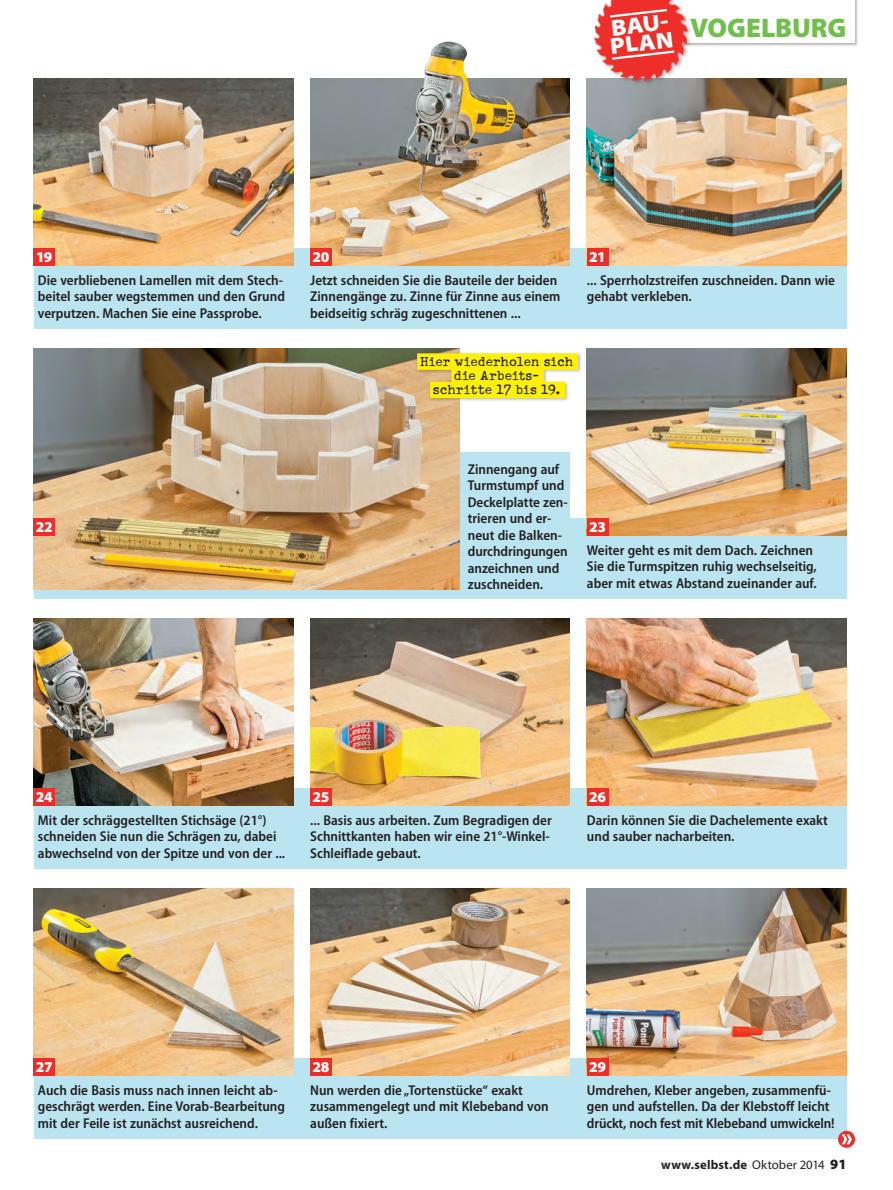
<style>
.page{position:relative;width:893px;height:1190px;background:#fff}
.page>*{position:absolute;margin:0;border:0;box-sizing:border-box;transform-origin:0 0}
.t1{font:900 27px "Myriad Pro";letter-spacing:-.005em;color:#70bf4c}
.t2{font:900 semi-expanded 22.95px/18.3px "Myriad Pro";color:#fff}
.t3{font:15px/14.1px "Schmutz Pro Cleaned";letter-spacing:.02em;color:#231f20;text-align:center}
.t4{font:900 15px "Myriad Pro";letter-spacing:-.01em;color:#fff}
.t5{font:600 semi-condensed 14.25px/16.5px "Myriad Pro";color:#231f20}
.t6{font:700 12.75px "Myriad Pro";letter-spacing:.01em;color:#231f20}
.s1{font-weight:400}
.s2{font-weight:900;font-size:14.25px}
</style>
<div class="page">
<div style="left:34px;top:518px;width:812px;height:81px;background:#bae4ef"></div>
<div style="left:444px;top:452px;width:125px;height:73px;background:#bae4ef"></div>
<img style="left:34px;top:348px;width:425px;height:241px">
<div style="left:34px;top:248px;width:812px;height:81px;background:#bae4ef"></div>
<div style="left:34px;top:1058px;width:812px;height:81px;background:#bae4ef"></div>
<div style="left:34px;top:788px;width:812px;height:81px;background:#bae4ef"></div>
<img style="left:34px;top:78px;width:259px;height:187px">
<img style="left:310px;top:78px;width:259px;height:187px">
<img style="left:423px;top:42px;width:45px;height:48px">
<img style="left:586px;top:348px;width:260px;height:187px">
<img style="left:586px;top:78px;width:260px;height:187px">
<img style="left:310px;top:888px;width:259px;height:187px">
<img style="left:586px;top:888px;width:260px;height:187px">
<img style="left:310px;top:618px;width:259px;height:187px">
<img style="left:586px;top:618px;width:260px;height:187px">
<img style="left:34px;top:888px;width:259px;height:187px">
<img style="left:34px;top:618px;width:259px;height:187px">
<svg style="left:837px;top:1131px;width:17px;height:17px"></svg>
<svg style="left:841px;top:1134px;width:10px;height:10px"></svg>
<div style="left:34px;top:518px;width:21px;height:17px;background:#ee2d28"></div>
<div style="left:34px;top:248px;width:21px;height:17px;background:#ee2d28"></div>
<div style="left:310px;top:248px;width:21px;height:17px;background:#ee2d28"></div>
<div style="left:586px;top:518px;width:22px;height:17px;background:#ee2d28"></div>
<div style="left:586px;top:248px;width:22px;height:17px;background:#ee2d28"></div>
<div style="left:310px;top:1058px;width:21px;height:17px;background:#ee2d28"></div>
<div style="left:586px;top:1058px;width:22px;height:17px;background:#ee2d28"></div>
<div style="left:310px;top:788px;width:21px;height:17px;background:#ee2d28"></div>
<div style="left:586px;top:788px;width:22px;height:17px;background:#ee2d28"></div>
<div style="left:34px;top:1058px;width:21px;height:17px;background:#ee2d28"></div>
<div style="left:34px;top:788px;width:21px;height:17px;background:#ee2d28"></div>
<div style="left:679px;top:0;width:179px;height:47px;background:#231f20;opacity:.35"></div>
<div style="left:681px;top:0;width:173px;height:43px;background:#fff"></div>
<div style="left:415px;top:352px;width:167px;height:50px;background:#231f20;opacity:.3"></div>
<div style="left:417px;top:353px;width:160px;height:17px;background:#fff101"></div>
<div style="left:451px;top:367px;width:92px;height:17px;background:#fff101"></div>
<div style="left:430px;top:382px;width:135px;height:16px;background:#fff101"></div>
<img style="left:590px;top:0;width:101px;height:86px">
<svg style="left:607px;top:8px;width:62px;height:11px"></svg>
<svg style="left:609px;top:49px;width:67px;height:12px"></svg>
<p class="t2" style="left:607px;top:19px;width:65px;rotate:-6deg">Bau-<br>Plan</p>
<p class="t1" style="left:690px;top:12px;width:155px">VOGELBURG</p>
<p class="t4" style="left:36px;top:248px;width:18px">19</p>
<p class="t5" style="left:38px;top:272px;width:248px">Die verbliebenen Lamellen mit dem Stech&shy;beitel sauber wegstemmen und den Grund verputzen. Machen Sie eine Passprobe.</p>
<p class="t4" style="left:312px;top:248px;width:19px">20</p>
<p class="t5" style="left:310px;top:272px;width:252px">Jetzt schneiden Sie die Bauteile der beiden<br>Zinnengänge zu. Zinne für Zinne aus einem beidseitig schräg zugeschnittenen ...</p>
<p class="t3" style="left:420px;top:355px;width:154px">Hier wiederholen sich die Arbeits-<br>schritte 17 bis 19.</p>
<p class="t4" style="left:589px;top:248px;width:18px">21</p>
<p class="t5" style="left:586px;top:272px;width:249px">... Sperrholzstreifen zuschneiden. Dann wie gehabt verkleben.</p>
<p class="t4" style="left:36px;top:518px;width:19px">22</p>
<p class="t5" style="left:467px;top:461px;width:101px">Zinnengang auf<br>Turmstumpf und<br>Deckelplatte zen&shy;trieren und er&shy;neut die Balken&shy;durchdringungen anzeichnen und zuschneiden.</p>
<p class="t4" style="left:589px;top:518px;width:19px">23</p>
<p class="t5" style="left:586px;top:542px;width:231px">Weiter geht es mit dem Dach. Zeichnen<br>Sie die Turmspitzen ruhig wechselseitig, aber mit etwas Abstand zueinander auf.</p>
<p class="t4" style="left:36px;top:788px;width:19px">24</p>
<p class="t5" style="left:38px;top:812px;width:249px">Mit der schräggestellten Stichsäge (21°) schneiden Sie nun die Schrägen zu, dabei abwechselnd von der Spitze und von der ...</p>
<p class="t4" style="left:312px;top:788px;width:19px">25</p>
<p class="t4" style="left:589px;top:788px;width:19px">26</p>
<p class="t5" style="left:310px;top:812px;width:243px">... Basis aus arbeiten. Zum Begradigen der<br>Schnittkanten haben wir eine 21°-Winkel-<br>Schleiflade gebaut.</p>
<p class="t5" style="left:586px;top:812px;width:242px">Darin können Sie die Dachelemente exakt und sauber nacharbeiten.</p>
<p class="t4" style="left:36px;top:1058px;width:18px">27</p>
<p class="t5" style="left:38px;top:1082px;width:248px">Auch die Basis muss nach innen leicht ab&shy;geschrägt werden. Eine Vorab-Bearbeitung mit der Feile ist zunächst ausreichend.</p>
<p class="t4" style="left:312px;top:1058px;width:19px">28</p>
<p class="t4" style="left:589px;top:1058px;width:19px">29</p>
<p class="t5" style="left:310px;top:1082px;width:240px">Nun werden die „Tortenstücke“ exakt zusammengelegt und mit Klebeband von außen fixiert.</p>
<p class="t5" style="left:586px;top:1082px;width:249px">Umdrehen, Kleber angeben, zusammenfü&shy;gen und aufstellen. Da der Klebstoff leicht drückt, noch fest mit Klebeband umwickeln!</p>
<p class="t6" style="left:661px;top:1157px;width:187px">www.selbst.de <span class="s1">Oktober 2014</span> <span class="s2">91</span></p>
</div>
